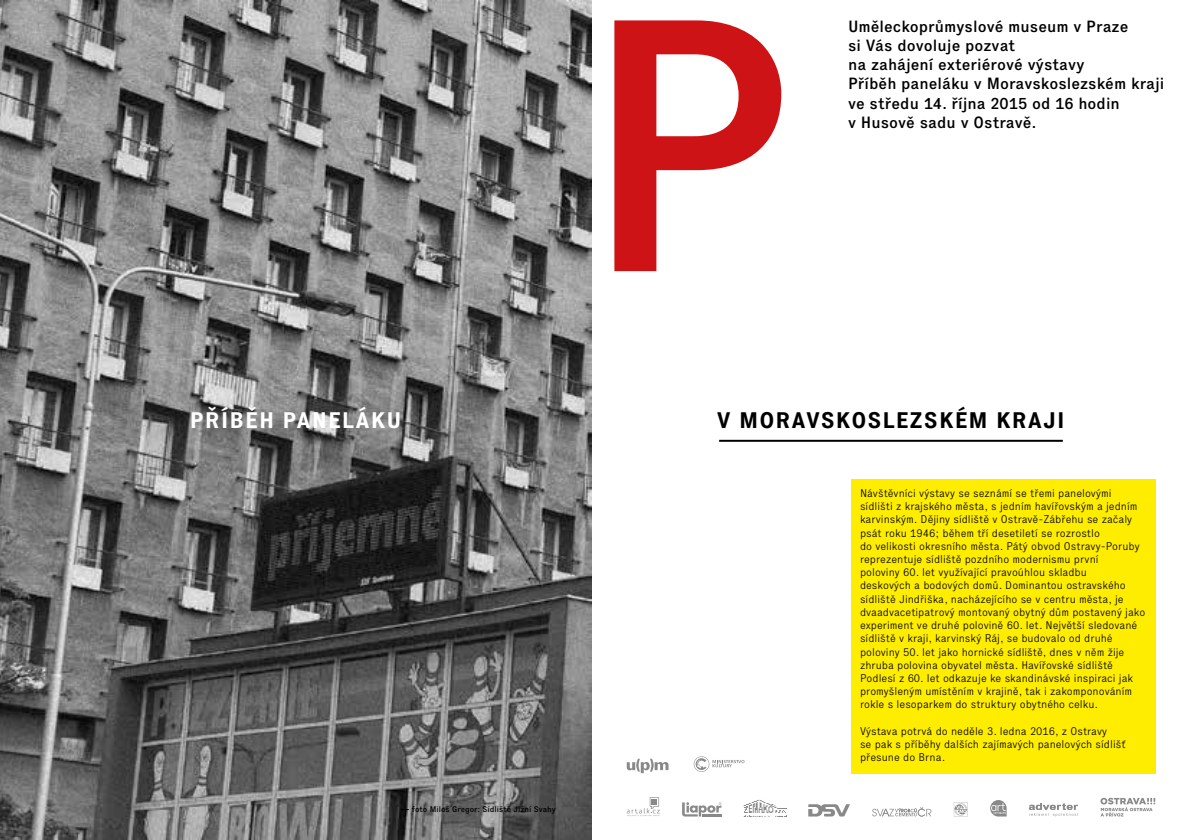
<style>
.page{position:relative;width:1191px;height:840px;background:#fff}
.page>*{position:absolute;margin:0;border:0;box-sizing:border-box;transform-origin:0 0}
.t1{font:700 22.2px "Executive 75";letter-spacing:.045em;color:#000}
.t2{font:700 22.2px "Executive 75";letter-spacing:.045em;color:#fff}
.t3{font:500 16px/19.2px "Executive 65";color:#000}
.t4{font:300 11px/13.2px "Executive";color:#000}
.t5{font:500 8px "Executive 65";color:#000}
.s1{font-family:"Circular Pro";font-weight:900}
</style>
<div class="page">
<img style="left:0;top:0;width:591px;height:839px">
<div style="left:850px;top:478px;width:305px;height:294px;background:#ffed00"></div>
<svg style="left:614px;top:20px;width:167px;height:251px"></svg>
<svg style="left:682px;top:802px;width:39px;height:14px"></svg>
<svg style="left:990px;top:800px;width:16px;height:16px"></svg>
<svg style="left:872px;top:807px;width:59px;height:9px"></svg>
<svg style="left:953px;top:802px;width:15px;height:14px"></svg>
<svg style="left:693px;top:756px;width:51px;height:15px"></svg>
<svg style="left:627px;top:758px;width:41px;height:14px"></svg>
<svg style="left:1029px;top:803px;width:49px;height:13px"></svg>
<hr style="left:719px;top:439px;width:343px;height:2px;background:#000">
<img style="left:743px;top:799px;width:43px;height:17px">
<svg style="left:627px;top:797px;width:33px;height:19px"></svg>
<svg style="left:808px;top:804px;width:42px;height:12px"></svg>
<svg style="left:1100px;top:797px;width:55px;height:19px"></svg>
<h2 class="t3" style="left:848px;top:17px;width:318px">Uměleckoprůmyslové museum v Praze<br>si Vás dovoluje pozvat<br>na zahájení exteriérové výstavy<br>Příběh paneláku v Moravskoslezském kraji ve středu 14. října 2015 od 16 hodin<br>v Husově sadu v Ostravě.</h2>
<h1 class="t2" style="left:190px;top:405px;width:213px">PŘÍBĚH PANELÁKU</h1>
<h1 class="t1" style="left:717px;top:405px;width:349px">V MORAVSKOSLEZSKÉM KRAJI</h1>
<p class="t5" style="left:401px;top:804px;width:156px"><span class="s1">←</span> foto Miloš Gregor: Sídliště Jižní Svahy</p>
<p class="t4" style="left:860px;top:486px;width:287px">Návštěvníci výstavy se seznámí se třemi panelovými sídlišti z krajského města, s jedním havířovským a jedním karvinským. Dějiny sídliště v Ostravě-Zábřehu se začaly psát roku 1946; během tří desetiletí se rozrostlo<br>do velikosti okresního města. Pátý obvod Ostravy-Poruby reprezentuje sídliště pozdního modernismu první<br>poloviny 60. let využívající pravoúhlou skladbu<br>deskových a bodových domů. Dominantou ostravského sídliště Jindřiška, nacházejícího se v centru města, je dvaadvacetipatrový montovaný obytný dům postavený jako experiment ve druhé polovině 60. let. Největší sledované sídliště v kraji, karvinský Ráj, se budovalo od druhé poloviny 50. let jako hornické sídliště, dnes v něm žije zhruba polovina obyvatel města. Havířovské sídliště Podlesí z 60. let odkazuje ke skandinávské inspiraci jak promyšleným umístěním v krajině, tak i zakomponováním rokle s lesoparkem do struktury obytného celku.</p>
<p class="t4" style="left:860px;top:724px;width:267px">Výstava potrvá do neděle 3. ledna 2016, z Ostravy<br>se pak s příběhy dalších zajímavých panelových sídlišť přesune do Brna.</p>
</div>
